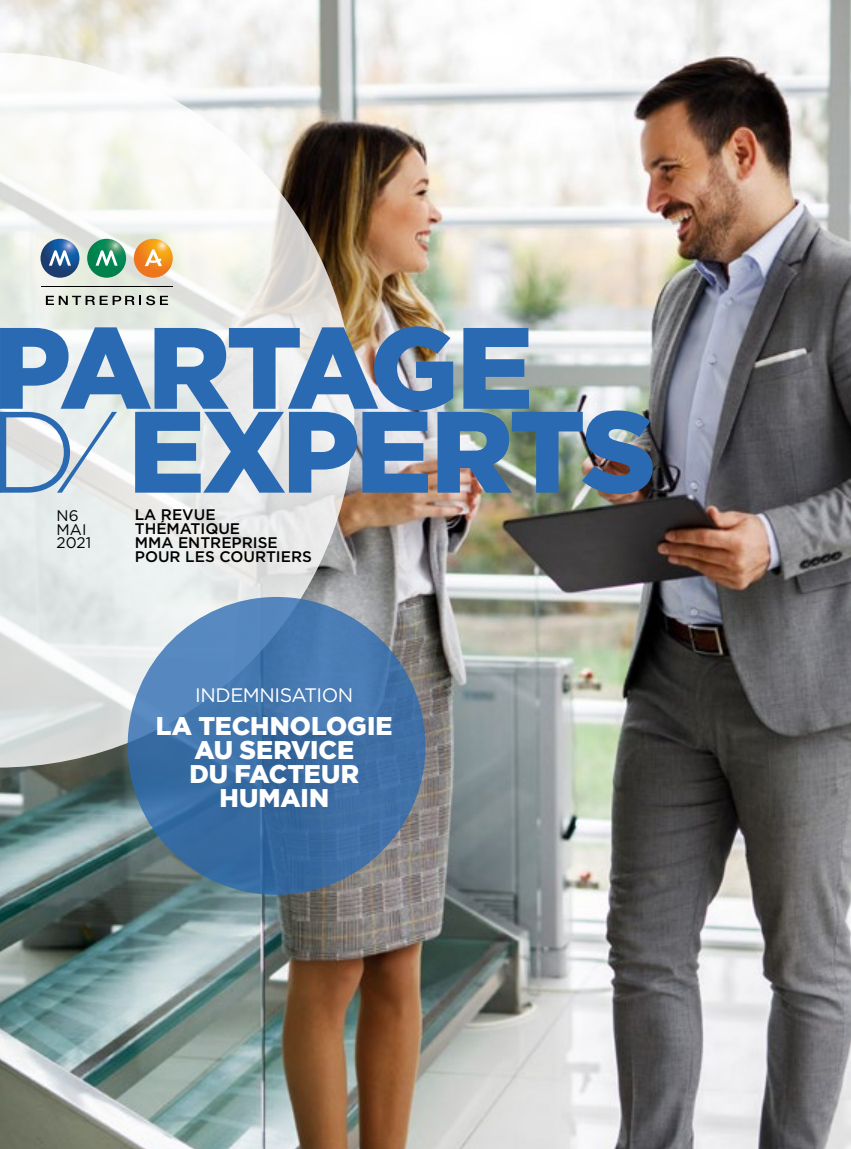
<style>
.page{position:relative;width:851px;height:1149px;background:#fff}
.page>*{position:absolute;margin:0;border:0;box-sizing:border-box;transform-origin:0 0}
.t1{font:900 25.5px/24px "Gotham";color:#fff;text-align:center}
.t2{font:19.5px "Gotham";letter-spacing:-.025em;color:#fff}
.t3{font:500 15.3px/13.8px "Gotham";color:#000}
.t4{font:15.3px/13.8px "Gotham";color:#000}
</style>
<div class="page">
<img style="left:0;top:0;width:850px;height:1148px">
<svg style="left:0;top:53px;width:354px;height:714px"></svg>
<svg style="left:46px;top:295px;width:122px;height:10px"></svg>
<svg style="left:40px;top:239px;width:39px;height:38px"></svg>
<svg style="left:49px;top:250px;width:22px;height:16px"></svg>
<svg style="left:87px;top:239px;width:39px;height:38px"></svg>
<svg style="left:96px;top:250px;width:22px;height:16px"></svg>
<svg style="left:134px;top:239px;width:39px;height:38px"></svg>
<svg style="left:145px;top:249px;width:17px;height:17px"></svg>
<hr style="left:41px;top:286px;width:132px;height:1px;background:#000">
<svg style="left:0;top:326px;width:652px;height:168px;background:#7d9ebf"></svg>
<svg style="left:128px;top:596px;width:297px;height:298px;background:#4173aa"></svg>
<p class="t4" style="left:57px;top:508px;width:36px">N6<br>MAI<br>2021</p>
<p class="t3" style="left:135px;top:507px;width:179px">LA REVUE<br>THÉMATIQUE<br>MMA ENTREPRISE<br>POUR LES COURTIERS</p>
<p class="t2" style="left:195px;top:683px;width:160px">INDEMNISATION</p>
<h1 class="t1" style="left:156px;top:713px;width:238px">LA TECHNOLOGIE<br>AU SERVICE<br>DU FACTEUR<br>HUMAIN</h1>
</div>
